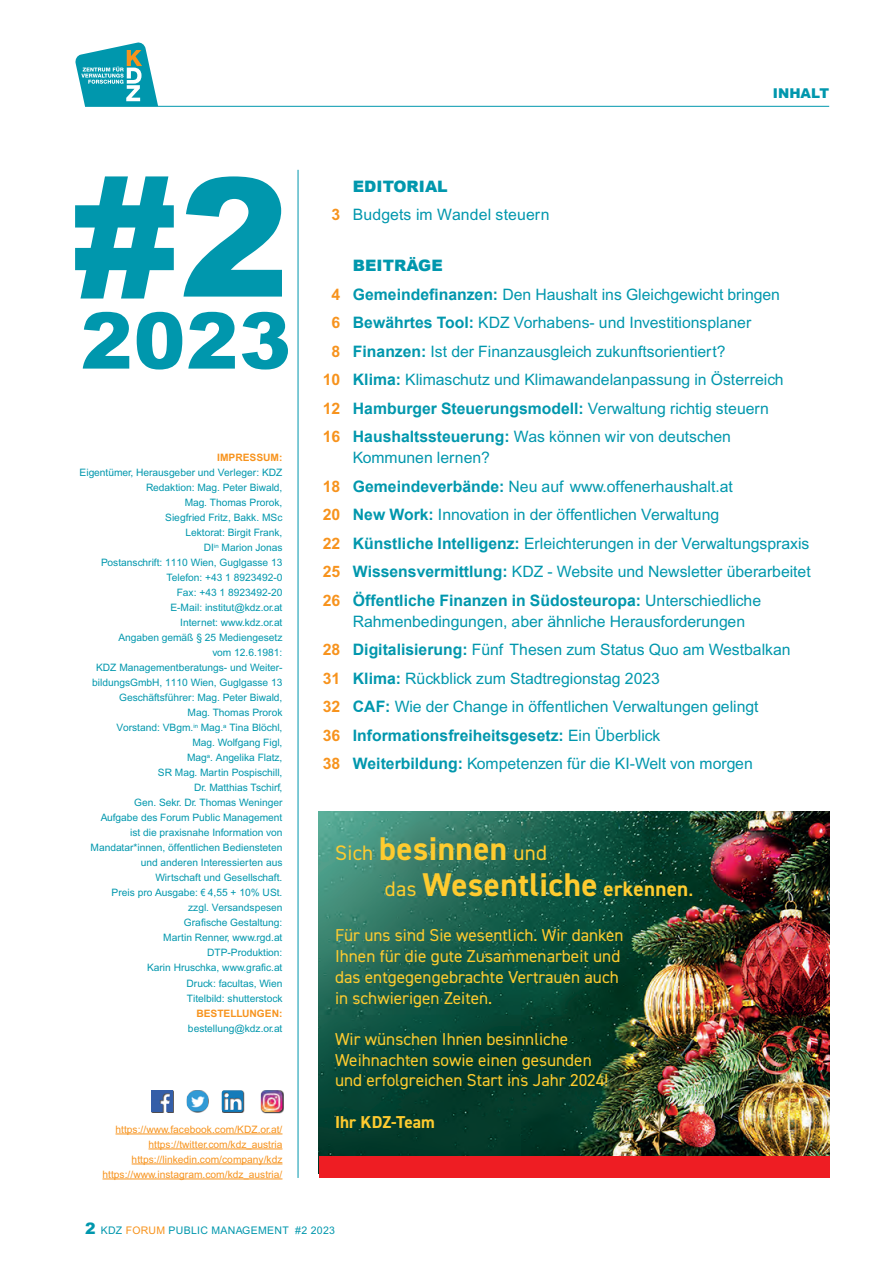
<style>
.page{position:relative;width:893px;height:1263px;background:#fff}
.page>*{position:absolute;margin:0;border:0;box-sizing:border-box;transform-origin:0 0}
.t1{font:900 78px "Arial";color:#0097ad}
.t2{font:700 33px/36px "DIN2014";letter-spacing:.015em;color:#fecb2f}
.t3{font:17.25px/20.7px "DIN2014";color:#fecb2f}
.t4{font:700 17.25px "DIN2014";color:#fecb2f}
.t5{font:15.75px/28.5px "Arial";color:#0097ad}
.t6{font:700 15.75px "Arial";color:#0097ad}
.t7{font:900 15.75px "Arial";color:#0097ad}
.t8{font:900 13.5px "Arial";color:#0097ad}
.t9{font:10.5px "Arial";letter-spacing:.03em;color:#0097ad}
.t10{font:10.2px/15px "Arial";color:#0097ad;text-align:right}
.t11{font:10.2px/15px "Arial";letter-spacing:.005em;color:#f7931d;text-align:right}
.t12{font:700 10.2px "Arial";color:#f7931d}
.s1{font-family:"Arial Narrow"}
.s2{font-weight:900}
.s3{font-weight:700;color:#f7931d}
.s4{font-weight:700}
.s5{color:#f7931d}
.s6{font-weight:400}
.s7{font-weight:400;font-size:21px}
.s8{font-size:21px}
.s9{font-weight:900;font-size:15.75px}
</style>
<div class="page">
<svg style="left:75px;top:43px;width:83px;height:63px"></svg>
<hr style="left:85px;top:106px;width:744px;height:1px;background:#0097ad">
<hr style="left:298px;top:170px;width:1px;height:1008px;background:#0097ad">
<hr style="left:115px;top:1134px;width:167px;height:1px;background:#f7931d">
<hr style="left:148px;top:1149px;width:134px;height:1px;background:#f7931d">
<hr style="left:132px;top:1164px;width:150px;height:1px;background:#f7931d">
<hr style="left:102px;top:1179px;width:180px;height:1px;background:#f7931d">
<div style="left:152px;top:1090px;width:22px;height:23px;background:#231f20;opacity:.9"></div>
<img style="left:151px;top:1090px;width:22px;height:22px">
<div style="left:186px;top:1090px;width:23px;height:23px;background:#231f20;opacity:.9"></div>
<img style="left:187px;top:1090px;width:21px;height:21px">
<div style="left:222px;top:1090px;width:23px;height:23px;background:#231f20;opacity:.9"></div>
<img style="left:222px;top:1090px;width:21px;height:22px">
<div style="left:261px;top:1090px;width:23px;height:23px;background:#231f20;opacity:.9"></div>
<img style="left:261px;top:1090px;width:21px;height:22px">
<img style="left:319px;top:812px;width:510px;height:345px">
<div style="left:319px;top:1157px;width:510px;height:21px;background:#ee1d23"></div>
<h1 class="t1" style="left:70px;top:284px;width:222px"><sup>#2</sup>2023</h1>
<p class="t12" style="left:217px;top:452px;width:67px">IMPRESSUM:</p>
<p class="t10" style="left:80px;top:465px;width:204px">Eigentümer, Herausgeber und Verleger: KDZ<br>Redaktion: Mag. Peter Biwald,<br>Mag. Thomas Prorok,<br>Siegfried Fritz, Bakk. MSc<br>Lektorat: Birgit Frank,<br>DI<sup>in</sup> Marion Jonas<br>Postanschrift: 1110 Wien, Guglgasse 13<br>Telefon: +43 1 8923492-0<br>Fax: +43 1 8923492-20<br>E-Mail: institut@kdz.or.at<br>Internet: www.kdz.or.at<br>Angaben gemäß § 25 Mediengesetz<br>vom 12.6.1981:<br>KDZ Managementberatungs- und Weiter&shy;bildungsGmbH, 1110 Wien, Guglgasse 13<br>Geschäftsführer: Mag. Peter Biwald,<br>Mag. Thomas Prorok<br>Vorstand: VBgm.<sup>in</sup> Mag.<sup>a</sup> Tina Blöchl,<br>Mag. Wolfgang Figl,<br>Mag<sup>a</sup>. Angelika Flatz,<br>SR Mag. Martin Pospischill,<br>Dr. Matthias Tschirf,<br>Gen. Sekr. Dr. Thomas Weninger<br>Aufgabe des Forum Public Management<br>ist die praxisnahe Information von<br>Mandatar*innen, öffentlichen Bediensteten und anderen Interessierten aus<br>Wirtschaft und Gesellschaft.<br>Preis pro Ausgabe: <span class="s1">€</span> 4,55 + 10% USt.<br>zzgl. Versandspesen<br>Grafische Gestaltung:<br>Martin Renner, www.rgd.at<br>DTP-Produktion:<br>Karin Hruschka, www.grafic.at<br>Druck: facultas, Wien<br>Titelbild: shutterstock</p>
<p class="t12" style="left:196px;top:1007px;width:88px">BESTELLUNGEN:</p>
<p class="t10" style="left:188px;top:1020px;width:96px">bestellung@kdz.or.at</p>
<p class="t11" style="left:102px;top:1122px;width:181px">https://www.facebook.com/KDZ.or.at/ https://twitter.com/kdz_austria https://linkedin.com/company/kdz https://www.instagram.com/kdz_austria/</p>
<h3 class="t8" style="left:773px;top:83px;width:58px">INHALT</h3>
<h3 class="t5" style="left:331px;top:172px;width:220px;text-indent:22px"><span class="s2">EDITORIAL<br></span><span class="s3">3</span> Budgets im Wandel steuern</h3>
<h3 class="t7" style="left:353px;top:254px;width:91px">BEITRÄGE</h3>
<h3 class="t5" style="left:331px;top:280px;width:450px"><span class="s3">4</span> <span class="s4">Gemeindefinanzen:</span> Den Haushalt ins Gleichgewicht bringen</h3>
<h3 class="t5" style="left:331px;top:308px;width:421px"><span class="s3">6</span> <span class="s4">Bewährtes Tool:</span> KDZ Vorhabens- und Investitionsplaner</h3>
<h3 class="t5" style="left:331px;top:337px;width:396px"><span class="s3">8</span> <span class="s4">Finanzen:</span> Ist der Finanzausgleich zukunftsorientiert?</h3>
<h3 class="t5" style="left:323px;top:365px;width:463px"><span class="s3">10</span> <span class="s4">Klima:</span> Klimaschutz und Klimawandelanpassung in Österreich</h3>
<h3 class="t6" style="left:323px;top:398px;width:448px"><span class="s5">12</span> Hamburger Steuerungsmodell: <span class="s6">Verwaltung richtig steuern</span></h3>
<h3 class="t5" style="left:323px;top:422px;width:410px"><span class="s3">16</span> <span class="s4">Haushaltssteuerung:</span> Was können wir von deutschen</h3>
<p class="t5" style="left:323px;top:443px;width:490px;text-indent:30px">Kommunen lernen?<br><span class="s3">18</span> <span class="s4">Gemeindeverbände:</span> Neu auf www.offenerhaushalt.at<br><span class="s3">20</span> <span class="s4">New Work:</span> Innovation in der öffentlichen Verwaltung<br><span class="s3">22</span> <span class="s4">Künstliche Intelligenz:</span> Erleichterungen in der Verwaltungspraxis <span class="s3">25</span> <span class="s4">Wissensvermittlung:</span> KDZ - Website und Newsletter überarbeitet <span class="s3">26</span> <span class="s4">Öffentliche Finanzen in Südosteuropa:</span> Unterschiedliche</p>
<p class="t5" style="left:323px;top:607px;width:469px;text-indent:30px">Rahmenbedingungen, aber ähnliche Herausforderungen<br><span class="s3">28</span> <span class="s4">Digitalisierung:</span> Fünf Thesen zum Status Quo am Westbalkan <span class="s3">31</span> <span class="s4">Klima:</span> Rückblick zum Stadtregionstag 2023<br><span class="s3">32</span> <span class="s4">CAF:</span> Wie der Change in öffentlichen Verwaltungen gelingt<br><span class="s3">36</span> <span class="s4">Informationsfreiheitsgesetz:</span> Ein Überblick<br><span class="s3">38</span> <span class="s4">Weiterbildung:</span> Kompetenzen für die KI-Welt von morgen</p>
<h2 class="t2" style="left:385px;top:830px;width:310px;text-indent:-50px"><span class="s7">Sich</span> besinnen <span class="s7">und<br>das</span> Wesentliche <span class="s8">erkennen</span><span class="s7">.</span></h2>
<h3 class="t3" style="left:335px;top:925px;width:290px">Für uns sind Sie wesentlich. Wir danken Ihnen für die gute Zusammenarbeit und das entgegengebrachte Vertrauen auch in schwierigen Zeiten.</h3>
<h3 class="t3" style="left:335px;top:1028px;width:275px">Wir wünschen Ihnen besinnliche<br>Weihnachten sowie einen gesunden und erfolgreichen Start ins Jahr 2024!</h3>
<h3 class="t4" style="left:335px;top:1110px;width:101px">Ihr KDZ-Team</h3>
<p class="t9" style="left:85px;top:1224px;width:251px"><span class="s9">2</span> KDZ <span class="s5">FORUM</span> PUBLIC MANAGEMENT #2 2023</p>
</div>
